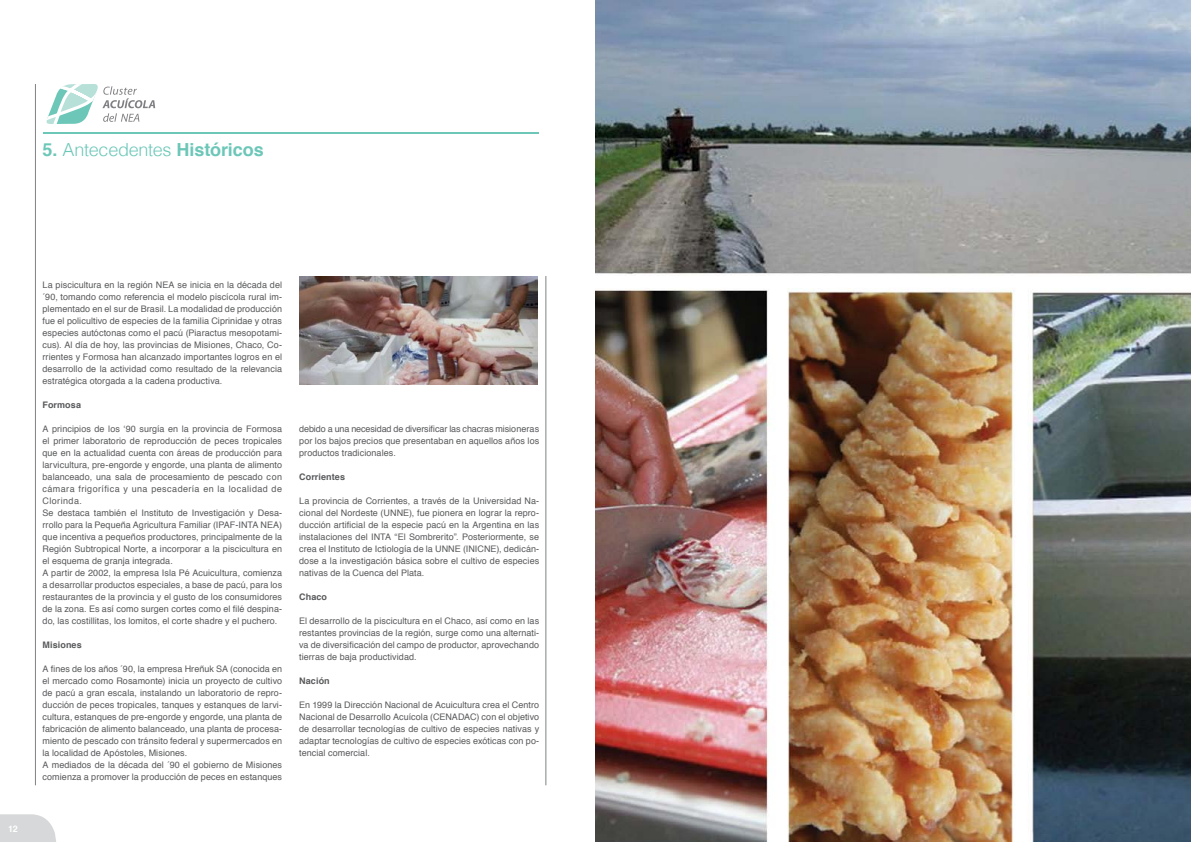
<style>
.page{position:relative;width:1191px;height:842px;background:#fff}
.page>*{position:absolute;margin:0;border:0;box-sizing:border-box;transform-origin:0 0}
.t1{font:700 18px "Helvetica";letter-spacing:-.005em;color:#6cc7b8}
.t2{font:9px/12px "Helvetica";letter-spacing:.01em;color:#58595b;text-align:justify}
.t3{font:700 9px "Helvetica";letter-spacing:.01em;color:#58595b}
.t4{font:700 9px "Helvetica";color:#fff}
.s1{font-weight:300}
</style>
<div class="page">
<svg style="left:0;top:814px;width:56px;height:28px;background:#dadbdc"></svg>
<svg style="left:1190px;top:814px;width:1px;height:28px"></svg>
<hr style="left:35px;top:84px;width:1px;height:701px;background:#808285">
<hr style="left:545px;top:276px;width:1px;height:509px;background:#808285">
<hr style="left:43px;top:132px;width:496px;height:2px;background:#6cc7b8">
<svg style="left:46px;top:84px;width:109px;height:40px"></svg>
<img style="left:299px;top:276px;width:239px;height:108px">
<img style="left:595px;top:0;width:595px;height:842px">
<h1 class="t1" style="left:43px;top:135px;width:223px">5. <span class="s1">Antecedentes</span> Históricos</h1>
<p class="t4" style="left:8px;top:822px;width:11px">12</p>
<p class="t2" style="left:43px;top:279px;width:241px">La piscicultura en la región NEA se inicia en la década del ´90, tomando como referencia el modelo piscícola rural im&shy;plementado en el sur de Brasil. La modalidad de producción fue el policultivo de especies de la familia Ciprinidae y otras especies autóctonas como el pacú (Piaractus mesopotami&shy;cus). Al día de hoy, las provincias de Misiones, Chaco, Co&shy;rrientes y Formosa han alcanzado importantes logros en el desarrollo de la actividad como resultado de la relevancia estratégica otorgada a la cadena productiva.</p>
<p class="t3" style="left:43px;top:398px;width:40px">Formosa</p>
<p class="t2" style="left:43px;top:423px;width:241px;text-align:left">A principios de los ‘90 surgía en la provincia de Formosa el primer laboratorio de reproducción de peces tropicales que en la actualidad cuenta con áreas de producción para larvicultura, pre-engorde y engorde, una planta de alimento balanceado, una sala de procesamiento de pescado con cámara frigorífica y una pescadería en la localidad de Clorinda.<br>Se destaca también el Instituto de Investigación y Desa&shy;rrollo para la Pequeña Agricultura Familiar (IPAF</p>
<p class="t2" style="left:43px;top:519px;width:241px;text-align:left;text-indent:193px">-INTA NEA) que incentiva a pequeños productores, principalmente de la Región Subtropical Norte, a incorporar a la piscicultura en el esquema de granja integrada.<br>A partir de 2002, la empresa Isla Pé Acuicultura, comienza a desarrollar productos especiales, a base de pacú, para los restaurantes de la provincia y el gusto de los consumidores de la zona. Es así como surgen cortes como el filé despina&shy;do, las costillitas, los lomitos, el corte shadre y el puchero.</p>
<p class="t3" style="left:43px;top:637px;width:41px">Misiones</p>
<p class="t2" style="left:43px;top:663px;width:241px;text-align:left">A fines de los años ´90, la empresa Hreñuk SA (conocida en el mercado como Rosamonte) inicia un proyecto de cultivo de pacú a gran escala, instalando un laboratorio de repro&shy;ducción de peces tropicales, tanques y estanques de larvi&shy;cultura, estanques de pre-engorde y engorde, una planta de fabricación de alimento balanceado, una planta de procesa&shy;miento de pescado con tránsito federal y supermercados en la localidad de Apóstoles, Misiones.<br>A mediados de la década del ´90 el gobierno de Misiones comienza a promover la producción de peces en estanques</p>
<p class="t2" style="left:299px;top:423px;width:241px">debido a una necesidad de diversificar las chacras misioneras por los bajos precios que presentaban en aquellos años los productos tradicionales.</p>
<p class="t3" style="left:299px;top:469px;width:47px">Corrientes</p>
<p class="t2" style="left:299px;top:495px;width:241px">La provincia de Corrientes, a través de la U niversidad Na&shy;cional del Nordeste (U NNE), fue pionera en lograr la repro&shy;ducción artificial de la especie pacú en la Argentina en las instalaciones del INTA “El Sombrerito”. Posteriormente, se crea el Instituto de Ictiología de la U NNE (INICNE), dedicán&shy;dose a la investigación básica sobre el cultivo de especies nativas de la Cuenca del Plata.</p>
<p class="t3" style="left:299px;top:589px;width:29px">Chaco</p>
<p class="t2" style="left:299px;top:615px;width:241px">El desarrollo de la piscicultura en el Chaco, así como en las restantes provincias de la región, surge como una alternati&shy;va de diversificación del campo de productor, aprovechando tierras de baja productividad.</p>
<p class="t3" style="left:299px;top:673px;width:32px">Nación</p>
<p class="t2" style="left:299px;top:699px;width:241px">En 1999 la Dirección Nacional de Acuicultura crea el Centro Nacional de Desarrollo Acuícola (CENADAC) con el objetivo de desarrollar tecnologías de cultivo de especies nativas y adaptar tecnologías de cultivo de especies exóticas con po&shy;tencial comercial.</p>
</div>
